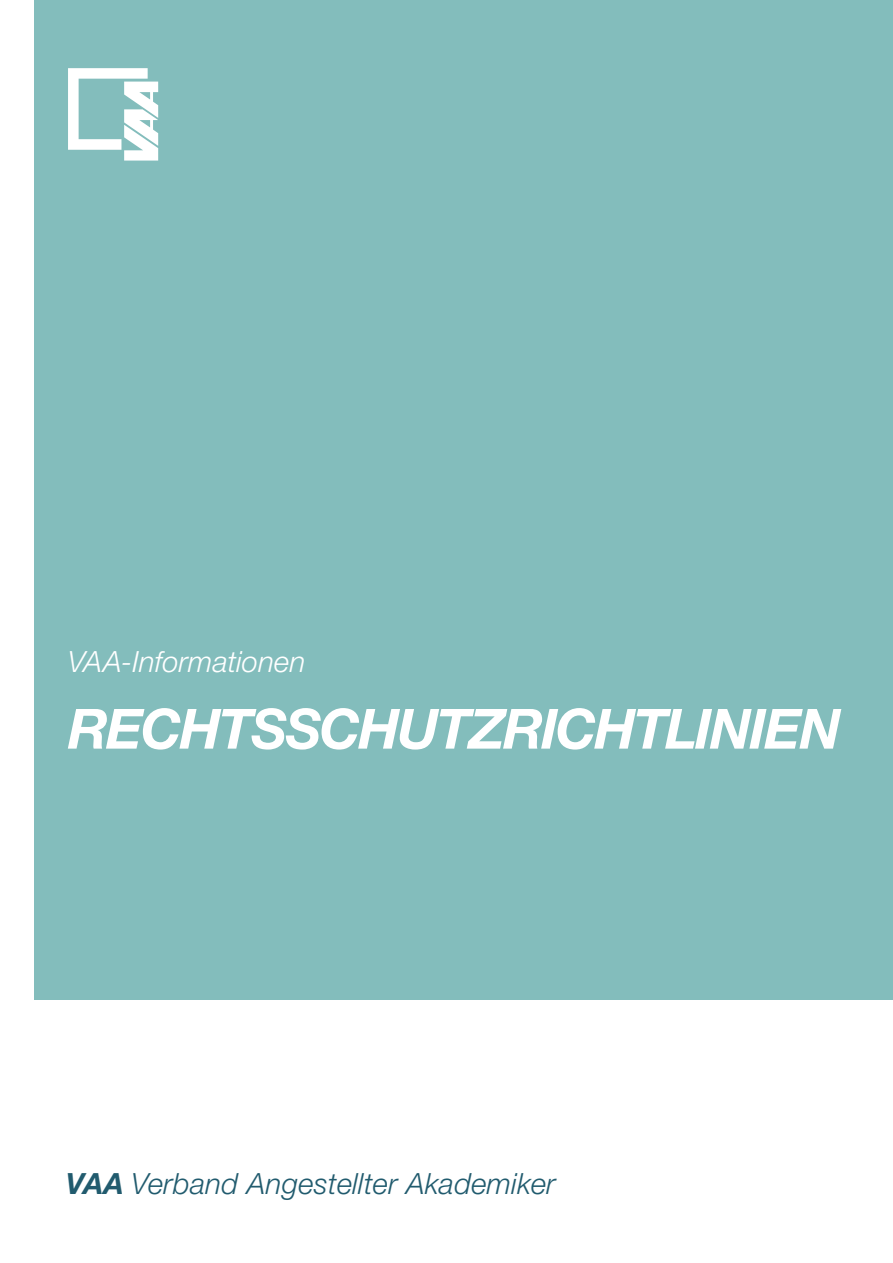
<style>
.page{position:relative;width:893px;height:1263px;background:#fff}
.page>*{position:absolute;margin:0;border:0;box-sizing:border-box;transform-origin:0 0}
.DIN_A4__Titel-Headli{font:italic 700 55.5px "Helvetica Neue LT Std";letter-spacing:-.035em;color:#fff}
.DIN_A4__VAA_Verband{font:italic 300 29.25px "Helvetica Neue LT Std";letter-spacing:.01em;color:#215b6e}
.DIN_A4__Titel-Subhea{font:italic 300 29.25px "Helvetica Neue LT Std";letter-spacing:.005em;color:#fff}
.s1{font-weight:700}
</style>
<div class="page">
<div style="left:34px;top:0;width:859px;height:999px;background:#83bdbc"></div>
<svg style="left:68px;top:68px;width:90px;height:93px"></svg>
<p class="DIN_A4__Titel-Subhea" style="left:68px;top:644px;width:239px">VAA-Informationen</p>
<p class="DIN_A4__Titel-Headli" style="left:68px;top:694px;width:774px">RECHTSSCHUTZRICHTLINIEN</p>
<p class="DIN_A4__VAA_Verband" style="left:66px;top:1166px;width:491px"><span class="s1">VAA</span> Verband Angestellter Akademiker</p>
</div>
